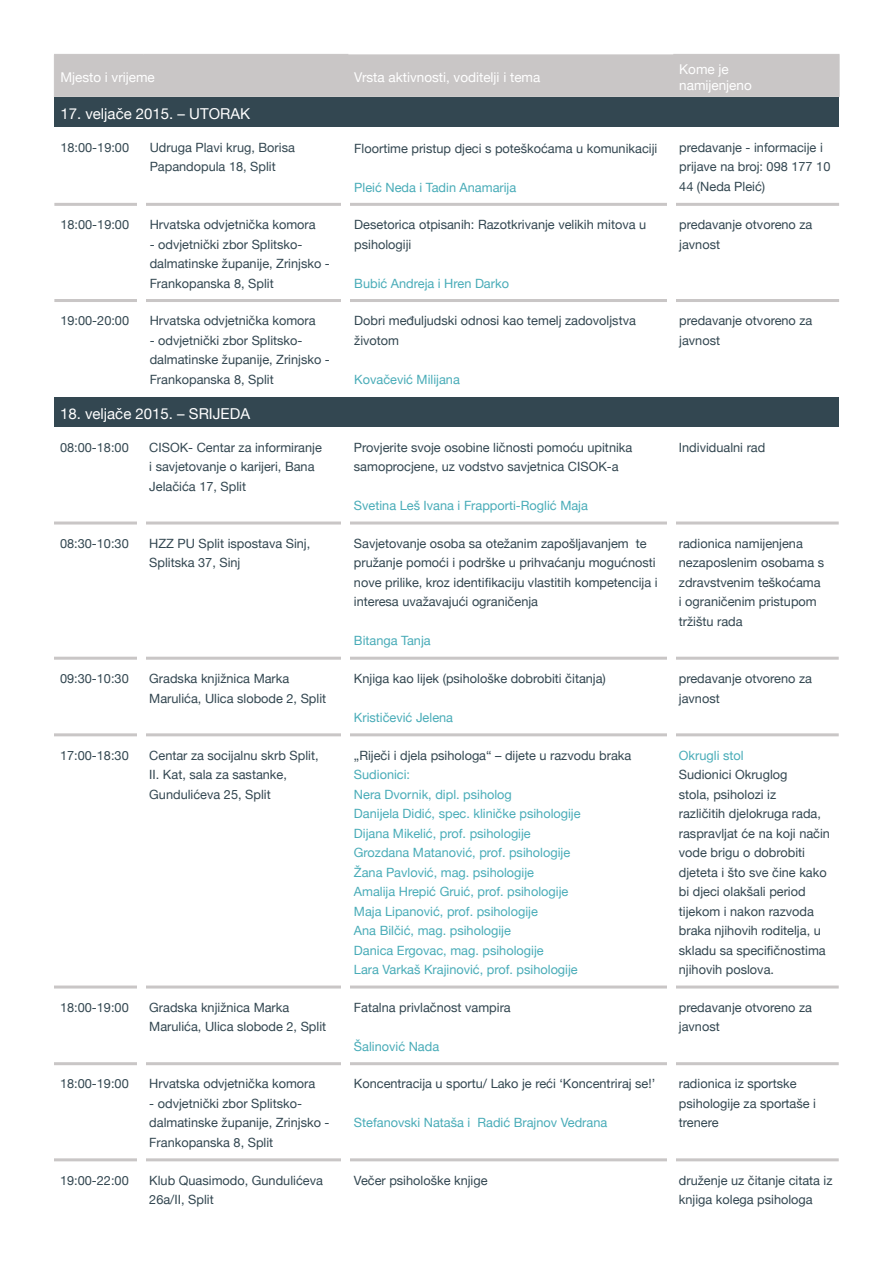
<style>
.page{position:relative;width:893px;height:1263px;background:#fff}
.page>*{position:absolute;margin:0;border:0;box-sizing:border-box;transform-origin:0 0}
.t1{font:15px "Helvetica Neue";color:#fff}
.t2{font:13.5px/16.2px "Helvetica Neue";color:#fff}
.t3{font:12.75px/19.5px "Helvetica Neue";color:#334751}
.t4{font:12.75px/19.5px "Helvetica Neue";color:#49acb8}
</style>
<div class="page">
<div style="left:55px;top:54px;width:784px;height:43px;background:#c9c6c6"></div>
<div style="left:54px;top:97px;width:785px;height:30px;background:#334751"></div>
<hr style="left:54px;top:54px;width:90px;height:1px;background:#c9c6c6">
<hr style="left:54px;top:55px;width:1px;height:42px;background:#c9c6c6">
<hr style="left:144px;top:54px;width:204px;height:1px;background:#c9c6c6">
<hr style="left:673px;top:54px;width:166px;height:1px;background:#c9c6c6">
<hr style="left:839px;top:55px;width:1px;height:42px;background:#c9c6c6">
<hr style="left:54px;top:299px;width:90px;height:3px;background:#c9c6c6">
<hr style="left:144px;top:299px;width:204px;height:3px;background:#c9c6c6">
<hr style="left:348px;top:299px;width:325px;height:3px;background:#c9c6c6">
<hr style="left:673px;top:299px;width:166px;height:3px;background:#c9c6c6">
<hr style="left:54px;top:203px;width:90px;height:3px;background:#c9c6c6">
<hr style="left:144px;top:203px;width:204px;height:3px;background:#c9c6c6">
<hr style="left:348px;top:203px;width:325px;height:3px;background:#c9c6c6">
<hr style="left:673px;top:203px;width:166px;height:3px;background:#c9c6c6">
<div style="left:54px;top:397px;width:785px;height:30px;background:#334751"></div>
<hr style="left:54px;top:1158px;width:89px;height:3px;background:#c9c6c6">
<hr style="left:143px;top:1158px;width:205px;height:3px;background:#c9c6c6">
<hr style="left:348px;top:1158px;width:325px;height:3px;background:#c9c6c6">
<hr style="left:673px;top:1158px;width:166px;height:3px;background:#c9c6c6">
<hr style="left:54px;top:1062px;width:89px;height:3px;background:#c9c6c6">
<hr style="left:143px;top:1062px;width:205px;height:3px;background:#c9c6c6">
<hr style="left:348px;top:1062px;width:325px;height:3px;background:#c9c6c6">
<hr style="left:673px;top:1062px;width:166px;height:3px;background:#c9c6c6">
<hr style="left:54px;top:985px;width:89px;height:3px;background:#c9c6c6">
<hr style="left:143px;top:985px;width:205px;height:3px;background:#c9c6c6">
<hr style="left:348px;top:985px;width:325px;height:3px;background:#c9c6c6">
<hr style="left:673px;top:985px;width:166px;height:3px;background:#c9c6c6">
<hr style="left:54px;top:733px;width:89px;height:3px;background:#c9c6c6">
<hr style="left:143px;top:733px;width:205px;height:3px;background:#c9c6c6">
<hr style="left:348px;top:733px;width:325px;height:3px;background:#c9c6c6">
<hr style="left:673px;top:733px;width:166px;height:3px;background:#c9c6c6">
<hr style="left:54px;top:657px;width:89px;height:3px;background:#c9c6c6">
<hr style="left:143px;top:657px;width:205px;height:3px;background:#c9c6c6">
<hr style="left:348px;top:657px;width:325px;height:3px;background:#c9c6c6">
<hr style="left:673px;top:657px;width:166px;height:3px;background:#c9c6c6">
<hr style="left:54px;top:521px;width:89px;height:3px;background:#c9c6c6">
<hr style="left:143px;top:521px;width:205px;height:3px;background:#c9c6c6">
<hr style="left:348px;top:521px;width:325px;height:3px;background:#c9c6c6">
<hr style="left:673px;top:521px;width:166px;height:3px;background:#c9c6c6">
<div style="left:342px;top:128px;width:8px;height:269px;background:#fff"></div>
<div style="left:342px;top:427px;width:8px;height:789px;background:#fff"></div>
<div style="left:138px;top:128px;width:8px;height:269px;background:#fff"></div>
<div style="left:138px;top:427px;width:8px;height:789px;background:#fff"></div>
<div style="left:667px;top:128px;width:8px;height:269px;background:#fff"></div>
<div style="left:667px;top:427px;width:8px;height:789px;background:#fff"></div>
<p class="t2" style="left:60px;top:70px;width:96px">Mjesto i vrijeme</p>
<p class="t2" style="left:354px;top:70px;width:188px">Vrsta aktivnosti, voditelji i tema</p>
<p class="t2" style="left:679px;top:62px;width:74px">Kome je namijenjeno</p>
<p class="t1" style="left:60px;top:103px;width:191px">17. veljače 2015. – UTORAK</p>
<p class="t3" style="left:60px;top:138px;width:70px">18:00-19:00</p>
<p class="t3" style="left:150px;top:138px;width:147px">Udruga Plavi krug, Borisa<br>Papandopula 18, Split</p>
<p class="t3" style="left:354px;top:139px;width:305px">Floortime pristup djeci s poteškoćama u komunikaciji</p>
<p class="t4" style="left:354px;top:178px;width:163px">Pleić Neda i Tadin Anamarija</p>
<p class="t3" style="left:679px;top:138px;width:153px">predavanje - informacije i prijave na broj: 098 177 10<br>44 (Neda Pleić)</p>
<p class="t3" style="left:60px;top:216px;width:70px">18:00-19:00</p>
<p class="t3" style="left:150px;top:216px;width:168px">Hrvatska odvjetnička komora</p>
<p class="t3" style="left:150px;top:235px;width:182px">- odvjetnički zbor Splitsko&shy;dalmatinske županije, Zrinjsko -<br>Frankopanska 8, Split</p>
<p class="t3" style="left:60px;top:312px;width:70px">19:00-20:00</p>
<p class="t3" style="left:150px;top:312px;width:168px">Hrvatska odvjetnička komora</p>
<p class="t3" style="left:150px;top:331px;width:182px">- odvjetnički zbor Splitsko&shy;dalmatinske županije, Zrinjsko -<br>Frankopanska 8, Split</p>
<p class="t3" style="left:354px;top:216px;width:293px">Desetorica otpisanih: Razotkrivanje velikih mitova u psihologiji</p>
<p class="t4" style="left:354px;top:274px;width:156px">Bubić Andreja i Hren Darko</p>
<p class="t3" style="left:354px;top:312px;width:283px">Dobri međuljudski odnosi kao temelj zadovoljstva životom</p>
<p class="t4" style="left:354px;top:370px;width:107px">Kovačević Milijana</p>
<p class="t1" style="left:60px;top:403px;width:192px">18. veljače 2015. – SRIJEDA</p>
<p class="t3" style="left:60px;top:438px;width:70px">08:00-18:00</p>
<p class="t3" style="left:149px;top:438px;width:174px">CISOK- Centar za informiranje i savjetovanje o karijeri, Bana<br>Jelačića 17, Split</p>
<p class="t3" style="left:354px;top:438px;width:280px">Provjerite svoje osobine ličnosti pomoću upitnika samoprocjene, uz vodstvo savjetnica CISOK-a</p>
<p class="t4" style="left:354px;top:497px;width:236px">Svetina Leš Ivana i Frapporti-Roglić Maja</p>
<p class="t3" style="left:60px;top:534px;width:70px">08:30-10:30</p>
<p class="t3" style="left:149px;top:534px;width:163px">HZZ PU Split ispostava Sinj,<br>Splitska 37, Sinj</p>
<p class="t3" style="left:354px;top:534px;width:305px">Savjetovanje osoba sa otežanim zapošljavanjem te pružanje pomoći i podrške u prihvaćanju mogućnosti nove prilike, kroz identifikaciju vlastitih kompetencija i interesa uvažavajući ograničenja</p>
<p class="t4" style="left:354px;top:632px;width:78px">Bitanga Tanja</p>
<p class="t3" style="left:60px;top:669px;width:70px">09:30-10:30</p>
<p class="t3" style="left:149px;top:669px;width:178px">Gradska knjižnica Marka<br>Marulića, Ulica slobode 2, Split</p>
<p class="t3" style="left:354px;top:669px;width:253px">Knjiga kao lijek (psihološke dobrobiti čitanja)</p>
<p class="t4" style="left:354px;top:708px;width:101px">Krističević Jelena</p>
<p class="t3" style="left:60px;top:746px;width:70px">17:00-18:30</p>
<p class="t3" style="left:149px;top:746px;width:171px">Centar za socijalnu skrb Split,<br>II. Kat, sala za sastanke,<br>Gundulićeva 25, Split</p>
<p class="t3" style="left:354px;top:746px;width:279px">„Riječi i djela psihologa“ – dijete u razvodu braka</p>
<p class="t4" style="left:354px;top:766px;width:228px">Sudionici:<br>Nera Dvornik, dipl. psiholog<br>Danijela Didić, spec. kliničke psihologije Dijana Mikelić, prof. psihologije Grozdana Matanović, prof. psihologije Žana Pavlović, mag. psihologije<br>Amalija Hrepić Gruić, prof. psihologije Maja Lipanović, prof. psihologije<br>Ana Bilčić, mag. psihologije<br>Danica Ergovac, mag. psihologije<br>Lara Varkaš Krajinović, prof. psihologije</p>
<p class="t3" style="left:60px;top:998px;width:70px">18:00-19:00</p>
<p class="t3" style="left:149px;top:998px;width:178px">Gradska knjižnica Marka<br>Marulića, Ulica slobode 2, Split</p>
<p class="t3" style="left:354px;top:998px;width:158px">Fatalna privlačnost vampira</p>
<p class="t4" style="left:354px;top:1037px;width:87px">Šalinović Nada</p>
<p class="t3" style="left:60px;top:1075px;width:70px">18:00-19:00</p>
<p class="t3" style="left:149px;top:1075px;width:168px">Hrvatska odvjetnička komora</p>
<p class="t3" style="left:149px;top:1094px;width:182px">- odvjetnički zbor Splitsko&shy;dalmatinske županije, Zrinjsko -<br>Frankopanska 8, Split</p>
<p class="t3" style="left:354px;top:1075px;width:303px">Koncentracija u sportu/ Lako je reći ‘Koncentriraj se!’</p>
<p class="t4" style="left:354px;top:1114px;width:255px">Stefanovski Nataša i Radić Brajnov Vedrana</p>
<p class="t3" style="left:679px;top:216px;width:135px">predavanje otvoreno za javnost</p>
<p class="t3" style="left:679px;top:312px;width:135px">predavanje otvoreno za javnost</p>
<p class="t3" style="left:679px;top:438px;width:88px">Individualni rad</p>
<p class="t3" style="left:679px;top:534px;width:147px">radionica namijenjena nezaposlenim osobama s zdravstvenim teškoćama i ograničenim pristupom tržištu rada</p>
<p class="t3" style="left:679px;top:669px;width:135px">predavanje otvoreno za javnost</p>
<p class="t4" style="left:679px;top:746px;width:66px">Okrugli stol</p>
<p class="t3" style="left:679px;top:765px;width:153px">Sudionici Okruglog<br>stola, psiholozi iz<br>različitih djelokruga rada, raspravljat će na koji način vode brigu o dobrobiti djeteta i što sve čine kako bi djeci olakšali period tijekom i nakon razvoda braka njihovih roditelja, u skladu sa specifičnostima njihovih poslova.</p>
<p class="t3" style="left:679px;top:998px;width:135px">predavanje otvoreno za javnost</p>
<p class="t3" style="left:679px;top:1075px;width:139px">radionica iz sportske psihologije za sportaše i trenere</p>
<p class="t3" style="left:60px;top:1171px;width:70px">19:00-22:00</p>
<p class="t3" style="left:149px;top:1171px;width:175px">Klub Quasimodo, Gundulićeva<br>26a/II, Split</p>
<p class="t3" style="left:354px;top:1171px;width:135px">Večer psihološke knjige</p>
<p class="t3" style="left:679px;top:1171px;width:155px">druženje uz čitanje citata iz knjiga kolega psihologa</p>
</div>
